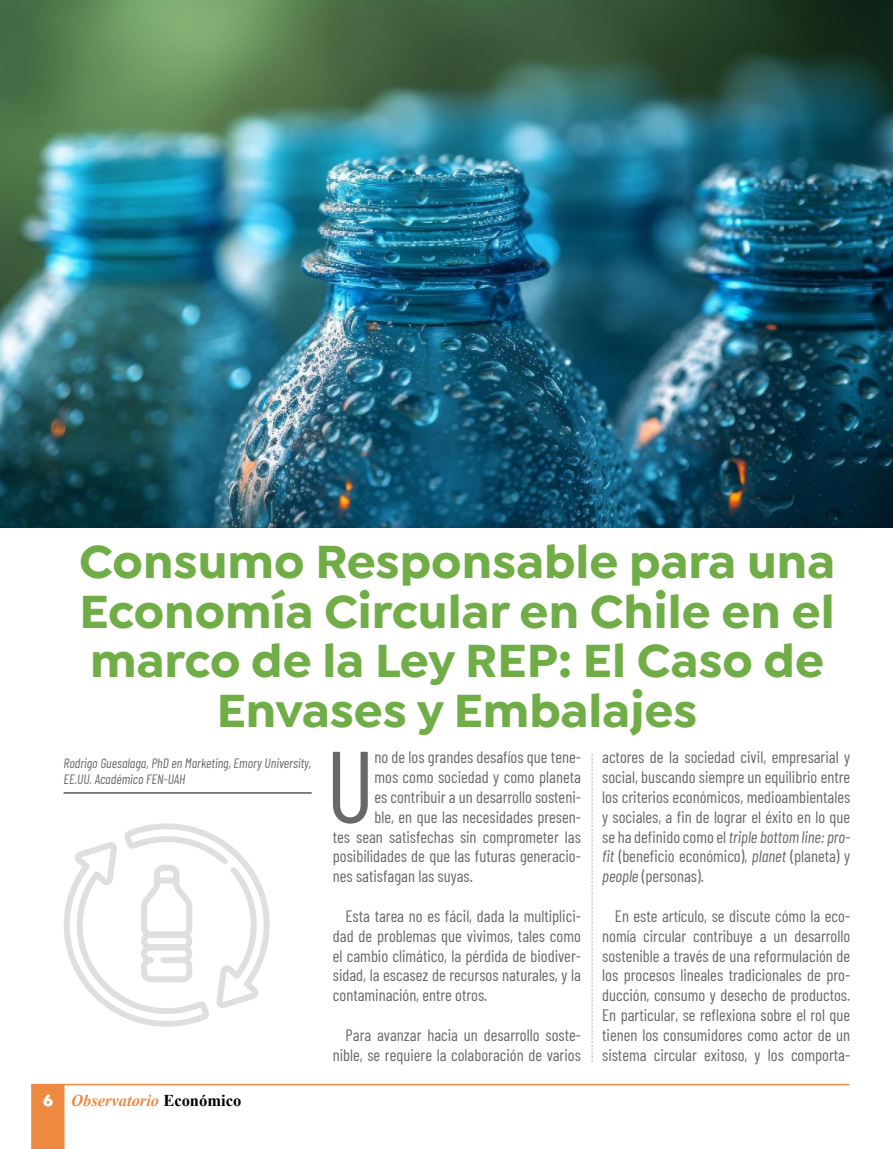
<style>
.page{position:relative;width:893px;height:1149px;background:#fff}
.page>*{position:absolute;margin:0;border:0;box-sizing:border-box;transform-origin:0 0}
.t1{font:101.4px "Barlow Condensed";color:#686868}
.t2{font:700 49.5px/49.5px "Isidora Sans";color:#70ad47;text-align:center}
.t3{font:16.5px/19.8px "Barlow Condensed";color:#686868;text-align:justify}
.t4{font:italic 700 16.5px "Times New Roman";color:#ed8a40}
.t5{font:italic 13.5px/16.2px "Barlow Condensed";color:#686868}
.s1{font-style:italic}
.s2{font-family:"Isidora Sans";font-weight:900;font-style:normal;color:#fff}
.s3{font-style:normal;color:#000}
</style>
<div class="page">
<hr style="left:64px;top:1083px;width:785px;height:1px;background:#ed8a40">
<div style="left:31px;top:1083px;width:33px;height:65px;background:#ed8a40"></div>
<svg style="left:592px;top:754px;width:1px;height:307px"></svg>
<img style="left:0;top:0;width:893px;height:527px">
<hr style="left:64px;top:792px;width:248px;height:1px;background:#000">
<svg style="left:64px;top:823px;width:206px;height:203px"></svg>
<h2 class="t2" style="left:79px;top:536px;width:757px">Consumo Responsable para una<br>Economía Circular en Chile en el marco de la Ley REP: El Caso de<br>Envases y Embalajes</h2>
<h1 class="t1" style="left:326px;top:713px;width:50px">U</h1>
<p class="t3" style="left:374px;top:746px;width:208px">no de los grandes desafíos que tene-</p>
<p class="t3" style="left:602px;top:746px;width:250px">actores de la sociedad civil, empresarial y social, buscando siempre un equilibrio entre los criterios económicos, medioambientales y sociales, a fin de lograr el éxito en lo que se ha definido como el <span class="s1">triple bottom line: pro&shy;fit</span> (beneficio económico), <span class="s1">planet</span> (planeta) y <span class="s1">people</span> (personas).</p>
<p class="t3" style="left:602px;top:904px;width:250px;text-indent:13px">En este artículo, se discute cómo la eco&shy;nomía circular contribuye a un desarrollo sostenible a través de una reformulación de los procesos lineales tradicionales de pro&shy;ducción, consumo y desecho de productos.<br>En particular, se reflexiona sobre el rol que tienen los consumidores como actor de un sistema circular exitoso, y los comporta-</p>
<p class="t5" style="left:64px;top:753px;width:249px">Rodrigo Guesalaga, PhD en Marketing, Emory University,<br>EE.UU. Académico FEN-UAH</p>
<p class="t3" style="left:374px;top:765px;width:208px">mos como sociedad y como planeta</p>
<p class="t3" style="left:374px;top:785px;width:208px">es contribuir a un desarrollo sosteni-</p>
<p class="t3" style="left:374px;top:805px;width:208px">ble, en que las necesidades presen-</p>
<p class="t3" style="left:333px;top:825px;width:250px">tes sean satisfechas sin comprometer las</p>
<p class="t3" style="left:333px;top:845px;width:250px">posibilidades de que las futuras generacio-</p>
<p class="t3" style="left:333px;top:864px;width:141px">nes satisfagan las suyas.</p>
<p class="t3" style="left:333px;top:904px;width:250px;text-indent:13px">Esta tarea no es fácil, dada la multiplici&shy;dad de problemas que vivimos, tales como el cambio climático, la pérdida de biodiver&shy;sidad, la escasez de recursos naturales, y la contaminación, entre otros.</p>
<p class="t3" style="left:333px;top:1023px;width:250px;text-align:right">Para avanzar hacia un desarrollo soste&shy;nible, se requiere la colaboración de varios</p>
<p class="t4" style="left:43px;top:1088px;width:200px"><span class="s2">6</span> Observatorio <span class="s3">Económico</span></p>
</div>
